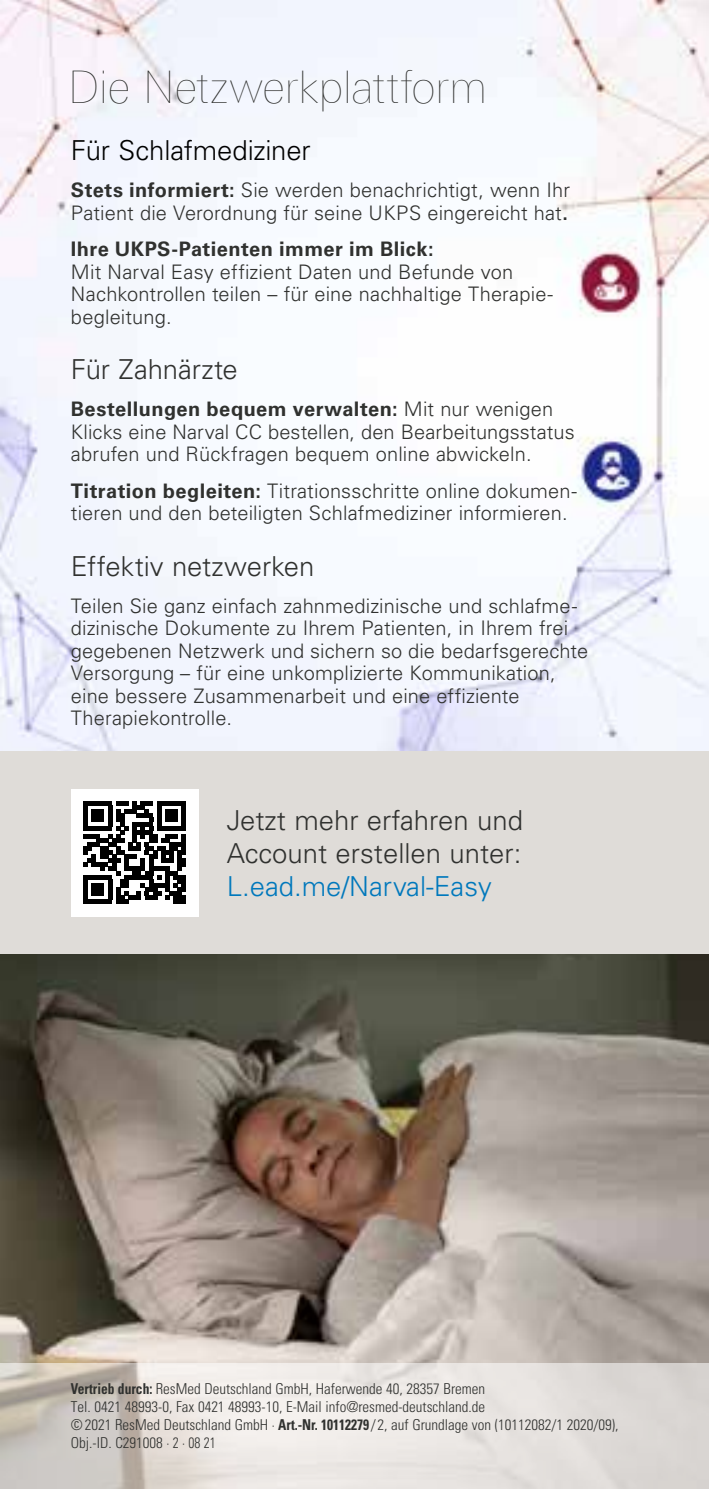
<style>
.page{position:relative;width:709px;height:1489px;background:#fff}
.page>*{position:absolute;margin:0;border:0;box-sizing:border-box;transform-origin:0 0}
.t1{font:300 45px "Linotype Univers 130 Ult";letter-spacing:-.01em;color:#30312f}
.t2{font:300 27.5px/33px "Univers LT Std";color:#30312f}
.t3{font:300 27.5px "Univers LT Std";color:#0078bc}
.t4{font:300 27.5px "Univers LT Std";letter-spacing:-.005em;color:#000}
.t5{font:300 20px/22.5px "Univers LT Std";letter-spacing:.005em;color:#30312f}
.t6{font:700 20px "Univers LT Std";letter-spacing:.02em;color:#30312f}
.t7{font:300 condensed 15px/18px "Univers LT Std";color:#30312f}
.s1{font-weight:700}
</style>
<div class="page">
<img style="left:0;top:0;width:709px;height:751px">
<img style="left:0;top:953px;width:709px;height:409px">
<div style="left:0;top:751px;width:709px;height:202px;background:#dfdcd8"></div>
<svg style="left:0;top:1362px;width:709px;height:126px;background:#e0dbd7"></svg>
<div style="left:71px;top:788px;width:127px;height:128px;background:#fff"></div>
<hr style="left:116px;top:899px;width:13px;height:4px;background:#000">
<hr style="left:173px;top:899px;width:13px;height:4px;background:#000">
<svg style="left:84px;top:801px;width:102px;height:98px"></svg>
<hr style="left:84px;top:899px;width:28px;height:4px;background:#000">
<div style="left:92px;top:883px;width:12px;height:12px;background:#000"></div>
<h1 class="t1" style="left:67px;top:62px;width:422px">Die Netzwerkplattform</h1>
<h2 class="t4" style="left:71px;top:134px;width:241px">Für Schlafmediziner</h2>
<p class="t5" style="left:71px;top:179px;width:500px"><span class="s1">Stets informiert:</span> Sie werden benachrichtigt, wenn Ihr<br>Patient die Verordnung für seine UKPS eingereicht hat<span class="s1">.</span></p>
<p class="t6" style="left:71px;top:237px;width:364px">Ihre UKPS-Patienten immer im Blick:</p>
<p class="t5" style="left:71px;top:260px;width:483px">Mit Narval Easy effizient Daten und Befunde von<br>Nachkontrollen teilen – für eine nachhaltige Therapie&shy;begleitung.</p>
<h2 class="t2" style="left:71px;top:353px;width:168px">Für Zahnärzte</h2>
<p class="t5" style="left:71px;top:398px;width:505px"><span class="s1">Bestellungen bequem verwalten:</span> Mit nur wenigen<br>Klicks eine Narval CC bestellen, den Bearbeitungsstatus abrufen und Rückfragen bequem online abwickeln.</p>
<p class="t5" style="left:71px;top:479px;width:507px"><span class="s1">Titration begleiten:</span> Titrationsschritte online dokumen&shy;tieren und den beteiligten Schlafmediziner informieren.</p>
<h2 class="t2" style="left:71px;top:549px;width:245px">Effektiv netzwerken</h2>
<p class="t5" style="left:71px;top:594px;width:519px">Teilen Sie ganz einfach zahnmedizinische und schlafme&shy;dizinische Dokumente zu Ihrem Patienten, in Ihrem frei gegebenen Netzwerk und sichern so die bedarfsgerechte Versorgung – für eine unkomplizierte Kommunikation, eine bessere Zusammenarbeit und eine effiziente Therapiekontrolle.</p>
<h2 class="t2" style="left:227px;top:803px;width:298px">Jetzt mehr erfahren und<br>Account erstellen unter:</h2>
<h2 class="t3" style="left:227px;top:869px;width:266px">L.ead.me/Narval-Easy</h2>
<p class="t7" style="left:71px;top:1379px;width:549px"><span class="s1">Vertrieb durch:</span> ResMed Deutschland GmbH, Haferwende 40, 28357 Bremen<br>Tel. 0421 48993-0, Fax 0421 48993-10, E-Mail info@resmed-deutschland.de<br>©2021 ResMed Deutschland GmbH · <span class="s1">Art.-Nr. 10112279</span> / 2, auf Grundlage von (10112082/1 2020/09), Obj.-ID. C291008 · 2 · 08 21</p>
</div>
